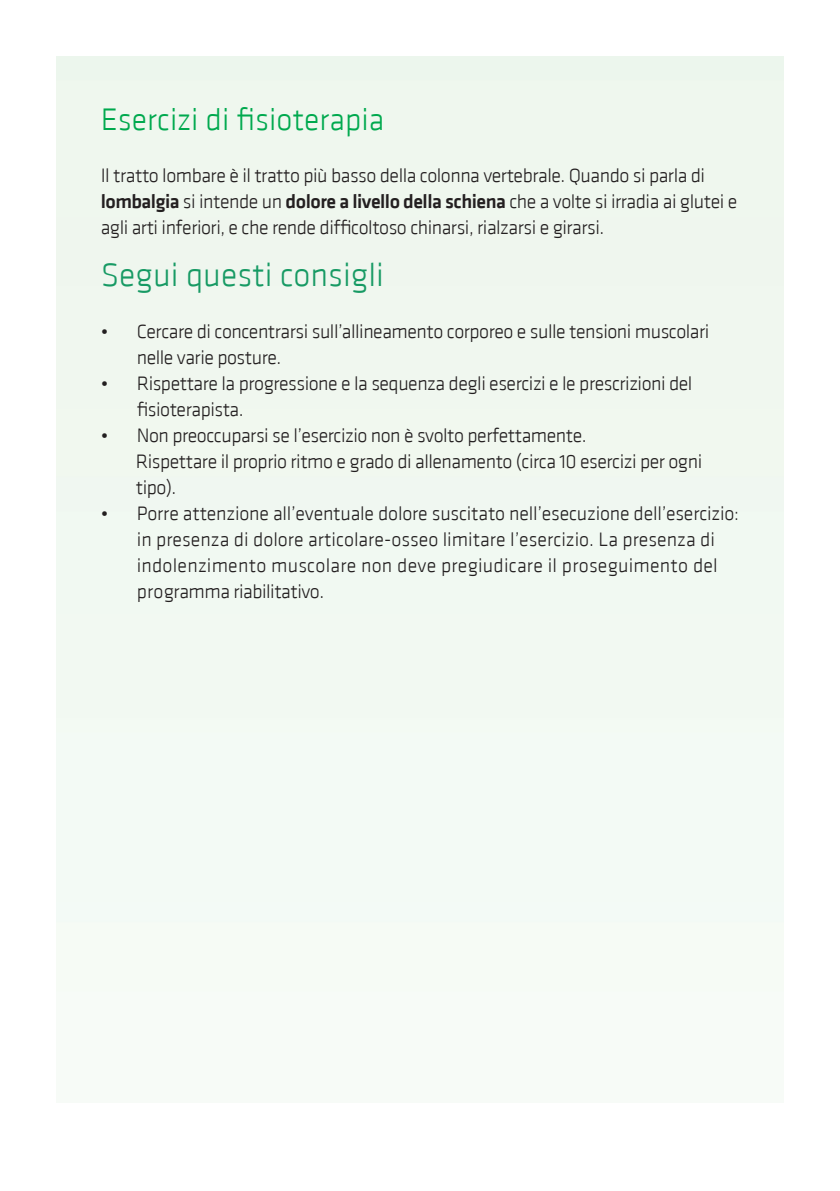
<style>
.page{position:relative;width:840px;height:1191px;background:#fff}
.page>*{position:absolute;margin:0;border:0;box-sizing:border-box;transform-origin:0 0}
.t1{font:300 34px "KLAVIKA";color:#179a64}
.t2{font:300 32px "KLAVIKA";color:#00a94e}
.t3{font:300 20px/26px "KLAVIKA";letter-spacing:-.025em;color:#231f20}
.t4{font:300 20px/26px "KLAVIKA";color:#231f20}
.s1{font-weight:500}
</style>
<div class="page">
<p class="t2" style="left:101px;top:103px;width:285px">Esercizi di fisioterapia</p>
<p class="t3" style="left:101px;top:163px;width:637px">Il tratto lombare è il tratto più basso della colonna vertebrale. Quando si parla di <span class="s1">lombalgia</span> si intende un <span class="s1">dolore a livello della schiena</span> che a volte si irradia ai glutei e agli arti inferiori, e che rende difficoltoso chinarsi, rialzarsi e girarsi.</p>
<p class="t1" style="left:101px;top:257px;width:284px">Segui questi consigli</p>
<p class="t3" style="left:137px;top:319px;width:574px;text-indent:-36px">• Cercare di concentrarsi sull’allineamento corporeo e sulle tensioni muscolari nelle varie posture.</p>
<p class="t3" style="left:137px;top:371px;width:557px;text-indent:-36px">• Rispettare la progressione e la sequenza degli esercizi e le prescrizioni del fisioterapista.</p>
<p class="t3" style="left:101px;top:423px;width:487px">• Non preoccuparsi se l’esercizio non è svolto perfettamente.</p>
<p class="t3" style="left:136px;top:449px;width:567px">Rispettare il proprio ritmo e grado di allenamento (circa 10 esercizi per ogni</p>
<p class="t3" style="left:136px;top:475px;width:42px">tipo).</p>
<p class="t4" style="left:137px;top:501px;width:603px;text-indent:-36px">• Porre attenzione all’eventuale dolore suscitato nell’esecuzione dell’esercizio: in presenza di dolore articolare-osseo limitare l’esercizio. La presenza di indolenzimento muscolare non deve pregiudicare il proseguimento del programma riabilitativo.</p>
</div>
